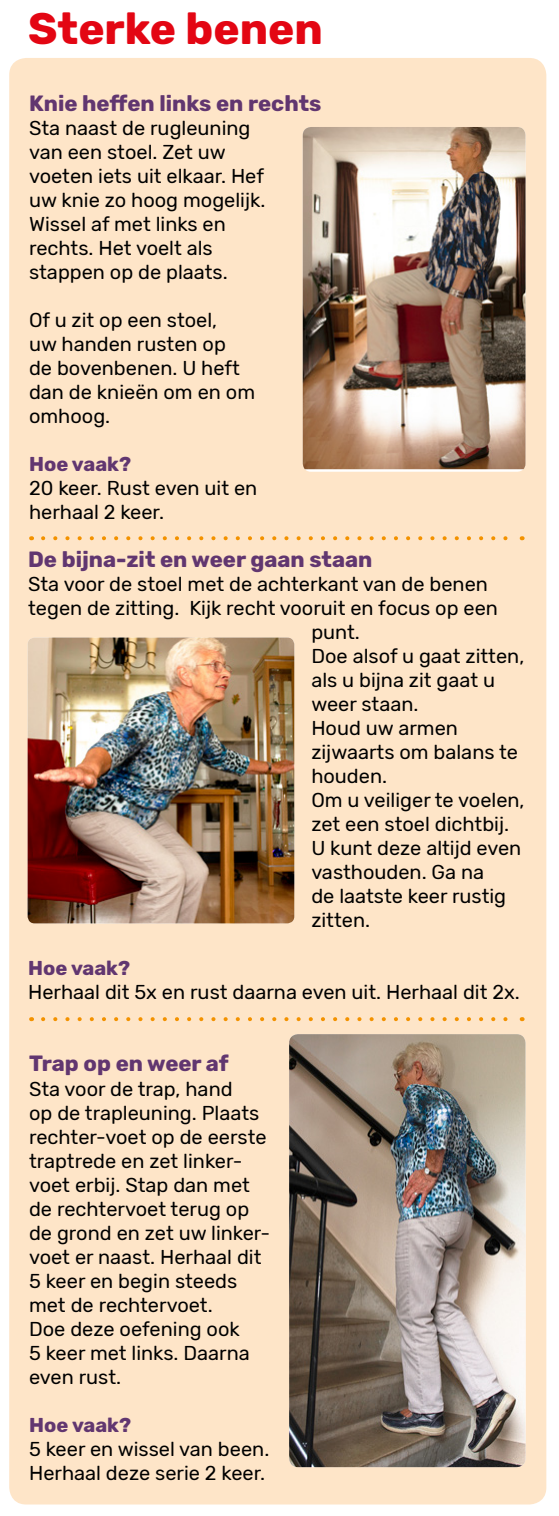
<style>
.page{position:relative;width:559px;height:1516px;background:#fff}
.page>*{position:absolute;margin:0;border:0;box-sizing:border-box;transform-origin:0 0}
.t1{font:700 44px "Rubik";color:#e30613}
.t2{font:700 22px "Rubik";color:#613670}
.t3{font:20px/24px "Rubik";color:#000}
.t4{font:700 20px "Rubik";color:#613670}
</style>
<div class="page">
<div style="left:9px;top:58px;width:537px;height:1446px;background:#fee5c8;border-radius:17px"></div>
<svg style="left:43px;top:536px;width:465px;height:4px"></svg>
<svg style="left:43px;top:1017px;width:465px;height:4px"></svg>
<img style="left:302px;top:127px;width:223px;height:342px">
<img style="left:289px;top:1034px;width:236px;height:432px">
<img style="left:28px;top:637px;width:266px;height:286px">
<h1 class="t1" style="left:28px;top:3px;width:296px">Sterke benen</h1>
<p class="t2" style="left:29px;top:90px;width:294px">Knie heffen links en rechts</p>
<p class="t3" style="left:29px;top:116px;width:238px">Sta naast de rugleuning van een stoel. Zet uw voeten iets uit elkaar. Hef uw knie zo hoog mogelijk.<br>Wissel af met links en rechts. Het voelt als stappen op de plaats.</p>
<p class="t3" style="left:29px;top:308px;width:227px">Of u zit op een stoel,<br>uw handen rusten op<br>de bovenbenen. U heft dan de knieën om en om omhoog.</p>
<p class="t4" style="left:29px;top:452px;width:104px">Hoe vaak?</p>
<p class="t3" style="left:29px;top:476px;width:230px">20 keer. Rust even uit en herhaal 2 keer.</p>
<p class="t2" style="left:28px;top:546px;width:345px">De bijna-zit en weer gaan staan</p>
<p class="t3" style="left:28px;top:572px;width:461px">Sta voor de stoel met de achterkant van de benen</p>
<p class="t3" style="left:28px;top:596px;width:471px">tegen de zitting. Kijk recht vooruit en focus op een</p>
<p class="t3" style="left:311px;top:620px;width:50px">punt.</p>
<p class="t3" style="left:311px;top:644px;width:214px">Doe alsof u gaat zitten,</p>
<p class="t3" style="left:311px;top:668px;width:185px">als u bijna zit gaat u</p>
<p class="t3" style="left:311px;top:692px;width:109px">weer staan.</p>
<p class="t3" style="left:311px;top:716px;width:148px">Houd uw armen</p>
<p class="t3" style="left:311px;top:740px;width:208px">zijwaarts om balans te</p>
<p class="t3" style="left:311px;top:764px;width:77px">houden.</p>
<p class="t3" style="left:311px;top:788px;width:215px">Om u veiliger te voelen,</p>
<p class="t3" style="left:311px;top:812px;width:199px">zet een stoel dichtbij.</p>
<p class="t3" style="left:311px;top:836px;width:211px">U kunt deze altijd even</p>
<p class="t3" style="left:311px;top:860px;width:174px">vasthouden. Ga na</p>
<p class="t3" style="left:311px;top:884px;width:196px">de laatste keer rustig</p>
<p class="t3" style="left:311px;top:908px;width:60px">zitten.</p>
<p class="t4" style="left:28px;top:956px;width:103px">Hoe vaak?</p>
<p class="t3" style="left:28px;top:980px;width:493px">Herhaal dit 5x en rust daarna even uit. Herhaal dit 2x.</p>
<p class="t2" style="left:29px;top:1050px;width:201px">Trap op en weer af</p>
<p class="t3" style="left:29px;top:1076px;width:243px">Sta voor de trap, hand<br>op de trapleuning. Plaats rechter-voet op de eerste traptrede en zet linker&shy;voet erbij. Stap dan met de rechtervoet terug op de grond en zet uw linker&shy;voet er naast. Herhaal dit<br>5 keer en begin steeds met de rechtervoet.<br>Doe deze oefening ook<br>5 keer met links. Daarna even rust.</p>
<p class="t4" style="left:29px;top:1412px;width:103px">Hoe vaak?</p>
<p class="t3" style="left:29px;top:1436px;width:242px">5 keer en wissel van been.<br>Herhaal deze serie 2 keer.</p>
</div>
